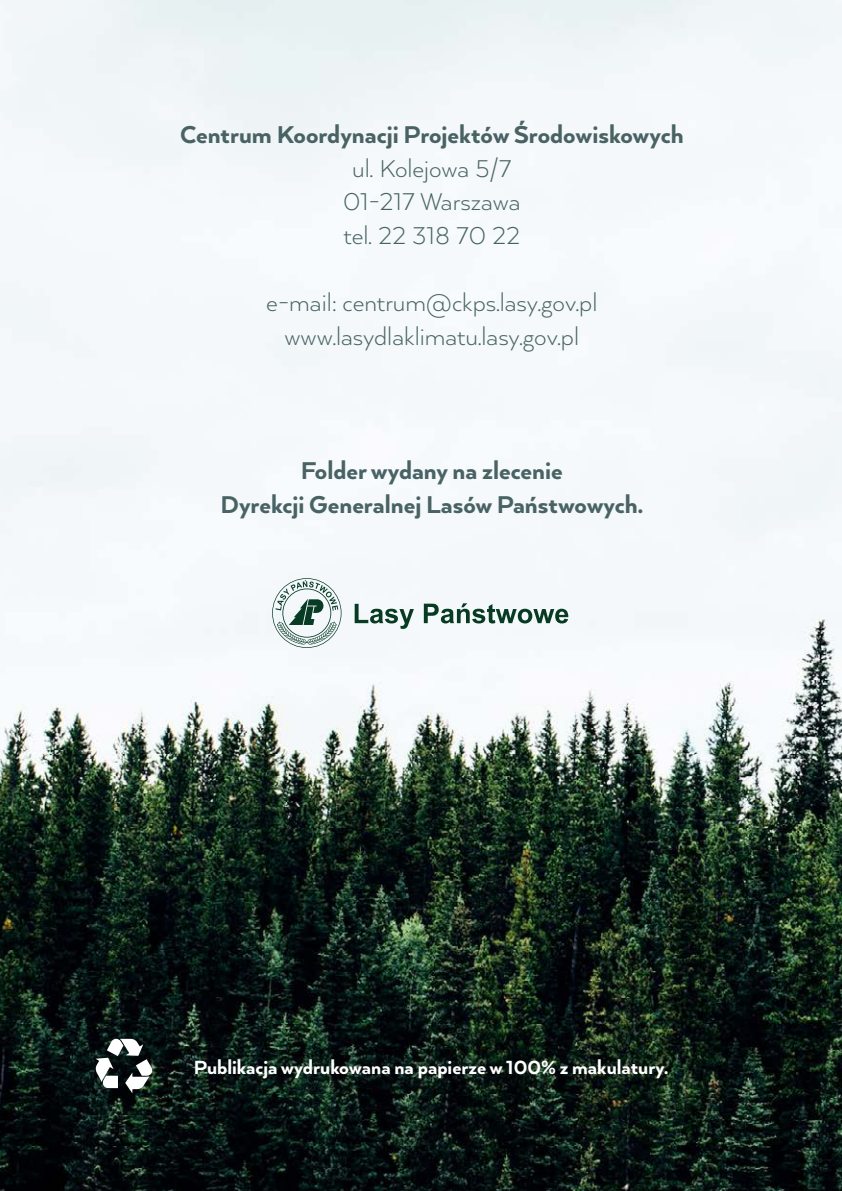
<style>
.page{position:relative;width:842px;height:1191px;background:#fff}
.page>*{position:absolute;margin:0;border:0;box-sizing:border-box;transform-origin:0 0}
.t1{font:300 28px/33.6px "Arquitecta";color:#496364;text-align:center}
.t2{font:800 28px/33.6px "Arquitecta";color:#496364;text-align:center}
.t3{font:800 22px "Arquitecta";color:#fff}
</style>
<div class="page">
<img style="left:0;top:0;width:842px;height:1191px">
<svg style="left:272px;top:578px;width:69px;height:70px"></svg>
<svg style="left:355px;top:604px;width:59px;height:25px"></svg>
<svg style="left:424px;top:603px;width:144px;height:20px"></svg>
<svg style="left:95px;top:1038px;width:58px;height:55px"></svg>
<p class="t2" style="left:180px;top:117px;width:505px">Centrum Koordynacji Projektów Środowiskowych</p>
<p class="t1" style="left:343px;top:150px;width:179px">ul. Kolejowa 5/7<br>01-217 Warszawa tel. 22 318 70 22</p>
<p class="t1" style="left:266px;top:285px;width:333px">e-mail: centrum@ckps.lasy.gov.pl www.lasydlaklimatu.lasy.gov.pl</p>
<p class="t2" style="left:220px;top:453px;width:424px">Folder wydany na zlecenie<br>Dyrekcji Generalnej Lasów Państwowych.</p>
<p class="t3" style="left:194px;top:1054px;width:476px">Publikacja wydrukowana na papierze w 100% z makulatury.</p>
</div>
